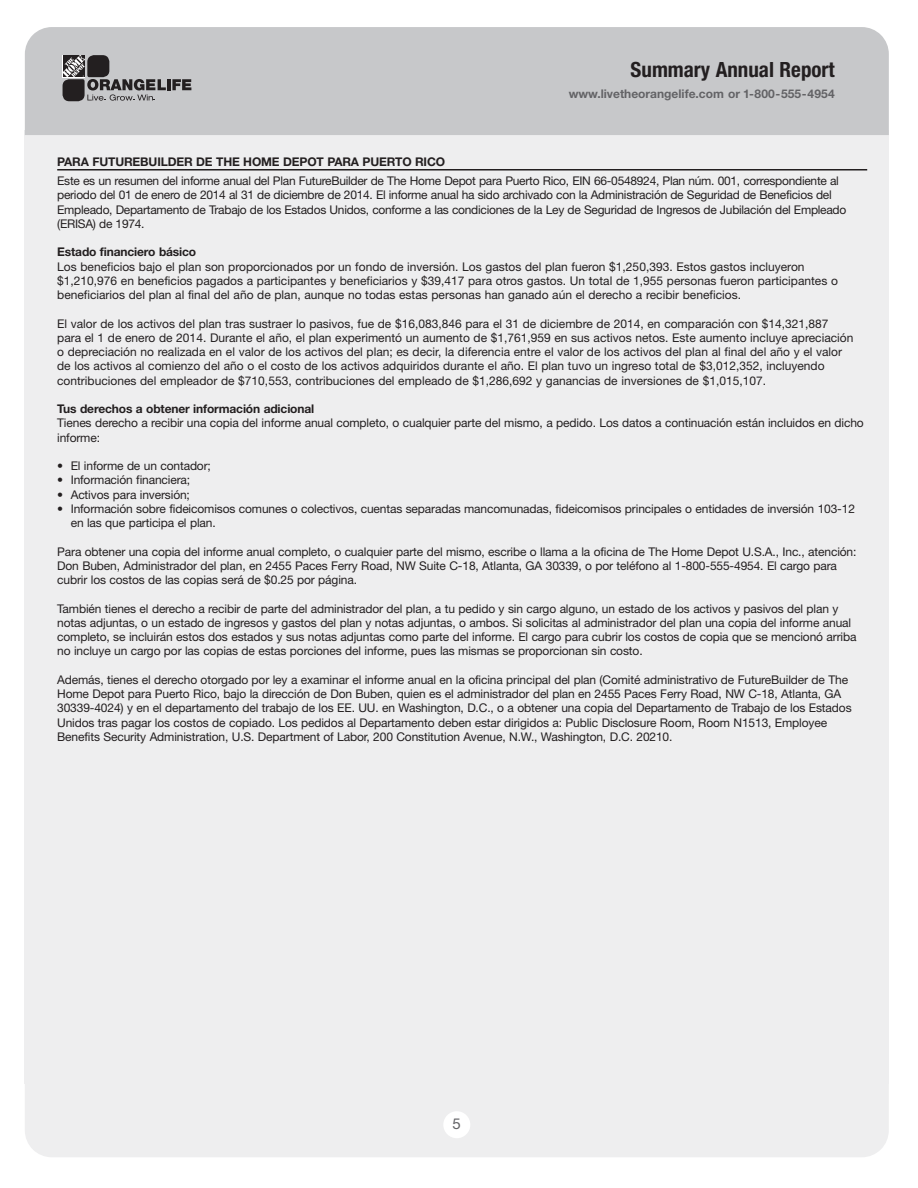
<style>
.page{position:relative;width:918px;height:1188px;background:#fff}
.page>*{position:absolute;margin:0;border:0;box-sizing:border-box;transform-origin:0 0}
.t1{font:700 condensed 21px "Helvetica Neue LT Std";color:#231f20}
.t2{font:15px "Helvetica Neue LT Std";color:#636366}
.t3{font:12px/14.2px "Helvetica Neue LT Std";letter-spacing:-.01em;color:#231f20}
.t4{font:700 12px "Helvetica Neue LT Std";letter-spacing:-.01em;color:#231f20}
.t5{font:700 12px "Helvetica Neue LT Std";color:#636366}
</style>
<div class="page">
<div style="left:25px;top:1084px;width:864px;height:73px;background:#eeeeef"></div>
<div style="left:25px;top:130px;width:864px;height:954px;background:#eeeeef"></div>
<hr style="left:57px;top:169px;width:810px;height:2px;background:#231f20">
<div style="left:443px;top:1111px;width:27px;height:27px;background:#fff;border-radius:50%"></div>
<div style="left:25px;top:27px;width:864px;height:108px;background:#c7c8ca"></div>
<hr style="left:167px;top:79px;width:4px;height:11px;background:#231f20">
<svg style="left:172px;top:79px;width:19px;height:11px"></svg>
<div style="left:62px;top:55px;width:23px;height:23px;background:#fff"></div>
<svg style="left:63px;top:55px;width:103px;height:46px;background:#888788"></svg>
<h1 class="t1" style="left:631px;top:62px;width:206px">Summary Annual Report</h1>
<p class="t5" style="left:569px;top:90px;width:268px">www.livetheorangelife.com or 1-800-555-4954</p>
<p class="t4" style="left:57px;top:157px;width:389px">pArA FutureBuilDer De the home Depot pArA puerto rico</p>
<p class="t3" style="left:57px;top:175px;width:791px">Este es un resumen del informe anual del Plan FutureBuilder de The Home Depot para Puerto Rico, EIN 66-0548924, Plan núm. 001, correspondiente al periodo del 01 de enero de 2014 al 31 de diciembre de 2014. El informe anual ha sido archivado con la Administración de Seguridad de Beneficios del Empleado, Departamento de Trabajo de los Estados Unidos, conforme a las condiciones de la Ley de Seguridad de Ingresos de Jubilación del Empleado (ERISA) de 1974.</p>
<p class="t4" style="left:57px;top:248px;width:141px">estado financiero básico</p>
<p class="t3" style="left:57px;top:261px;width:782px">Los beneficios bajo el plan son proporcionados por un fondo de inversión. Los gastos del plan fueron $1,250,393. Estos gastos incluyeron $1,210,976 en beneficios pagados a participantes y beneficiarios y $39,417 para otros gastos. Un total de 1,955 personas fueron participantes o beneficiarios del plan al final del año de plan, aunque no todas estas personas han ganado aún el derecho a recibir beneficios.</p>
<p class="t3" style="left:57px;top:318px;width:798px">El valor de los activos del plan tras sustraer lo pasivos, fue de $16,083,846 para el 31 de diciembre de 2014, en comparación con $14,321,887 para el 1 de enero de 2014. Durante el año, el plan experimentó un aumento de $1,761,959 en sus activos netos. Este aumento incluye apreciación o depreciación no realizada en el valor de los activos del plan; es decir, la diferencia entre el valor de los activos del plan al final del año y el valor de los activos al comienzo del año o el costo de los activos adquiridos durante el año. El plan tuvo un ingreso total de $3,012,352, incluyendo contribuciones del empleador de $710,553, contribuciones del empleado de $1,286,692 y ganancias de inversiones de $1,015,107.</p>
<p class="t4" style="left:57px;top:405px;width:259px">tus derechos a obtener información adicional</p>
<p class="t3" style="left:57px;top:417px;width:808px">Tienes derecho a recibir una copia del informe anual completo, o cualquier parte del mismo, a pedido. Los datos a continuación están incluidos en dicho informe:</p>
<p class="t3" style="left:57px;top:460px;width:155px">• El informe de un contador;</p>
<p class="t3" style="left:57px;top:474px;width:135px">• Información financiera;</p>
<p class="t3" style="left:57px;top:489px;width:134px">• Activos para inversión;</p>
<p class="t3" style="left:71px;top:503px;width:786px;text-indent:-13px">• Información sobre fideicomisos comunes o colectivos, cuentas separadas mancomunadas, fideicomisos principales o entidades de inversión 103-12 en las que participa el plan.</p>
<p class="t3" style="left:57px;top:546px;width:801px">Para obtener una copia del informe anual completo, o cualquier parte del mismo, escribe o llama a la oficina de The Home Depot U.S.A., Inc., atención:<br>Don Buben, Administrador del plan, en 2455 Paces Ferry Road, NW Suite C-18, Atlanta, GA 30339, o por teléfono al 1-800-555-4954. El cargo para cubrir los costos de las copias será de $0.25 por página.</p>
<p class="t3" style="left:57px;top:603px;width:801px">También tienes el derecho a recibir de parte del administrador del plan, a tu pedido y sin cargo alguno, un estado de los activos y pasivos del plan y notas adjuntas, o un estado de ingresos y gastos del plan y notas adjuntas, o ambos. Si solicitas al administrador del plan una copia del informe anual completo, se incluirán estos dos estados y sus notas adjuntas como parte del informe. El cargo para cubrir los costos de copia que se mencionó arriba no incluye un cargo por las copias de estas porciones del informe, pues las mismas se proporcionan sin costo.</p>
<p class="t3" style="left:57px;top:674px;width:796px">Además, tienes el derecho otorgado por ley a examinar el informe anual en la oficina principal del plan (Comité administrativo de FutureBuilder de The Home Depot para Puerto Rico, bajo la dirección de Don Buben, quien es el administrador del plan en 2455 Paces Ferry Road, NW C-18, Atlanta, GA 30339-4024) y en el departamento del trabajo de los EE. UU. en Washington, D.C., o a obtener una copia del Departamento de Trabajo de los Estados Unidos tras pagar los costos de copiado. Los pedidos al Departamento deben estar dirigidos a: Public Disclosure Room, Room N1513, Employee Benefits Security Administration, U.S. Department of Labor, 200 Constitution Avenue, N.W., Washington, D.C. 20210.</p>
<p class="t2" style="left:453px;top:1118px;width:10px">5</p>
</div>
